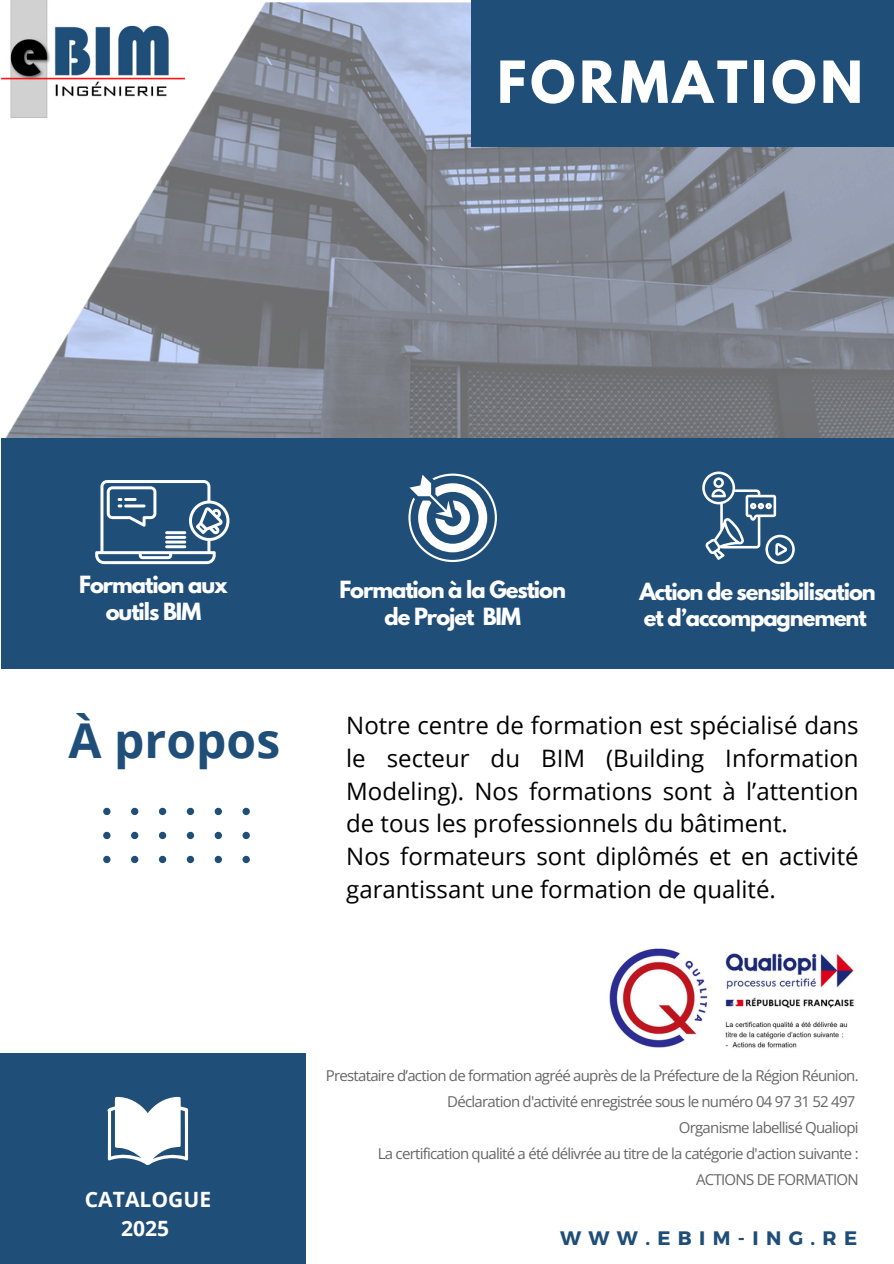
<style>
.page{position:relative;width:894px;height:1264px;background:#fff}
.page>*{position:absolute;margin:0;border:0;box-sizing:border-box;transform-origin:0 0}
.t1{font:700 51.3px "League Spartan";letter-spacing:.075em;color:#fff}
.t2{font:700 48px "Open Sans";color:#1f4e79}
.t3{font:24px/32.7px "Open Sans";color:#000}
.t4{font:700 21px/27px "League Spartan";letter-spacing:-.05em;color:#fff;text-align:center}
.t5{font:700 21px/28.7px "Open Sans";color:#fff;text-align:center}
.t6{font:700 19.5px "Montserrat";letter-spacing:.375em;color:#1f4e79}
.t7{font:15px/25.8px "Open Sans";letter-spacing:-.05em;color:#666;text-align:right}
</style>
<div class="page">
<div style="left:0;top:1053px;width:306px;height:210px;background:#1f4e79"></div>
<svg style="left:107px;top:1096px;width:81px;height:68px"></svg>
<img style="left:5px;top:2px;width:888px;height:436px">
<div style="left:471px;top:0;width:422px;height:147px;background:#1f4e79"></div>
<svg style="left:55px;top:117px;width:7px;height:2px"></svg>
<svg style="left:55px;top:140px;width:7px;height:7px"></svg>
<svg style="left:31px;top:117px;width:7px;height:2px"></svg>
<svg style="left:31px;top:140px;width:7px;height:7px"></svg>
<svg style="left:7px;top:117px;width:7px;height:2px"></svg>
<svg style="left:7px;top:140px;width:7px;height:7px"></svg>
<img style="left:609px;top:948px;width:245px;height:100px">
<img style="left:1px;top:0;width:184px;height:117px">
<svg style="left:242px;top:855px;width:8px;height:8px"></svg>
<svg style="left:214px;top:855px;width:8px;height:8px"></svg>
<svg style="left:187px;top:855px;width:7px;height:8px"></svg>
<svg style="left:159px;top:855px;width:7px;height:8px"></svg>
<svg style="left:131px;top:855px;width:7px;height:8px"></svg>
<svg style="left:103px;top:855px;width:7px;height:8px"></svg>
<svg style="left:242px;top:831px;width:8px;height:8px"></svg>
<svg style="left:214px;top:831px;width:8px;height:8px"></svg>
<svg style="left:187px;top:831px;width:7px;height:8px"></svg>
<svg style="left:159px;top:831px;width:7px;height:8px"></svg>
<svg style="left:131px;top:831px;width:7px;height:8px"></svg>
<svg style="left:103px;top:831px;width:7px;height:8px"></svg>
<svg style="left:242px;top:808px;width:8px;height:7px"></svg>
<svg style="left:214px;top:808px;width:8px;height:7px"></svg>
<svg style="left:187px;top:808px;width:7px;height:7px"></svg>
<svg style="left:159px;top:808px;width:7px;height:7px"></svg>
<svg style="left:131px;top:808px;width:7px;height:7px"></svg>
<svg style="left:103px;top:808px;width:7px;height:7px"></svg>
<div style="left:599px;top:438px;width:294px;height:231px;background:#1f4e79"></div>
<div style="left:305px;top:438px;width:294px;height:231px;background:#1f4e79"></div>
<div style="left:1px;top:438px;width:304px;height:231px;background:#1f4e79"></div>
<svg style="left:95px;top:480px;width:134px;height:84px"></svg>
<hr style="left:165px;top:531px;width:21px;height:3px;background:#fff">
<hr style="left:165px;top:536px;width:21px;height:3px;background:#fff">
<hr style="left:165px;top:540px;width:21px;height:3px;background:#fff">
<hr style="left:165px;top:545px;width:21px;height:3px;background:#fff">
<svg style="left:408px;top:473px;width:89px;height:89px"></svg>
<svg style="left:702px;top:471px;width:92px;height:93px"></svg>
<h5 class="t1" style="left:497px;top:57px;width:367px">FORMATION</h5>
<p class="t4" style="left:79px;top:574px;width:150px">Formation aux outils BIM</p>
<h5 class="t4" style="left:339px;top:579px;width:228px">Formation à la Gestion de Projet BIM</h5>
<p class="t4" style="left:639px;top:581px;width:238px;line-height:25.8px;text-align:left">Action de sensibilisation et d’accompagnement</p>
<h1 class="t2" style="left:69px;top:706px;width:213px">À propos</h1>
<p class="t3" style="left:346px;top:708px;width:514px">Notre centre de formation est spécialisé dans le secteur du BIM (Building Information Modeling). Nos formations sont à l’attention de tous les professionnels du bâtiment.<br>Nos formateurs sont diplômés et en activité garantissant une formation de qualité.</p>
<p class="t5" style="left:85px;top:1184px;width:128px">CATALOGUE<br>2025</p>
<p class="t7" style="left:326px;top:1062px;width:534px">Prestataire d’action de formation agréé auprès de la Préfecture de la Région Réunion.</p>
<h5 class="t7" style="left:447px;top:1088px;width:409px">Déclaration d'activité enregistrée sous le numéro 04 97 31 52 497</h5>
<h2 class="t7" style="left:678px;top:1113px;width:181px">Organisme labellisé Qualiopi</h2>
<p class="t7" style="left:378px;top:1139px;width:482px">La certification qualité a été délivrée au titre de la catégorie d'action suivante :<br>ACTIONS DE FORMATION</p>
<p class="t6" style="left:560px;top:1225px;width:298px">WWW.EBIM-ING.RE</p>
</div>
